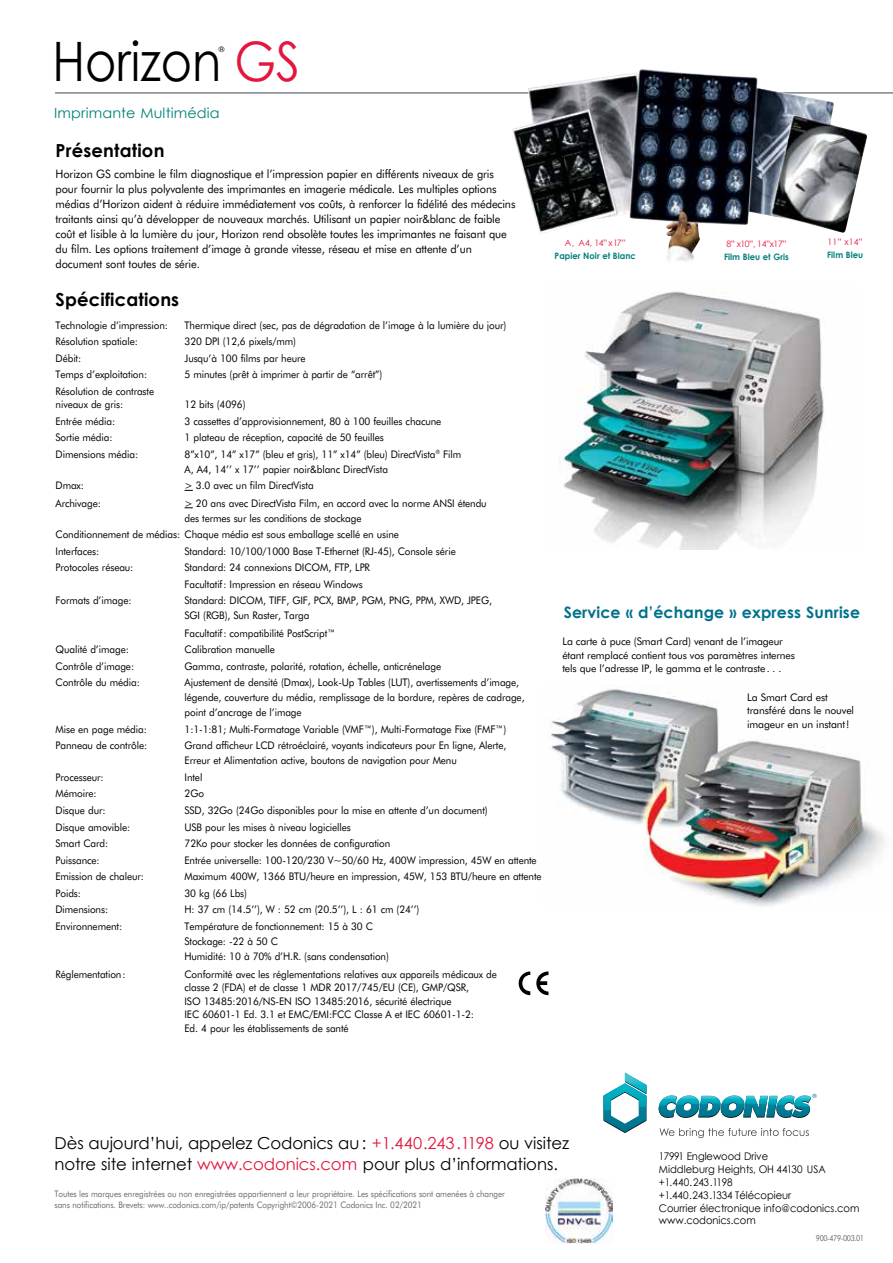
<style>
.page{position:relative;width:893px;height:1263px;background:#fff}
.page>*{position:absolute;margin:0;border:0;box-sizing:border-box;transform-origin:0 0}
.t1{font:54.45px "Century Gothic";color:#000;scale:.88 1}
.t2{font:700 18px "Century Gothic";letter-spacing:.01em;color:#000}
.t3{font:16.5px/21px "Century Gothic";letter-spacing:-.005em;color:#000}
.t4{font:700 15.75px "Century Gothic";letter-spacing:.01em;color:#00718b}
.t5{font:14.1px "Century Gothic";letter-spacing:.01em;color:#008179}
.t6{font:11.7px/15px "Futura BT";letter-spacing:-.01em;color:#000;scale:.95 1}
.t7{font:10.5px/15px "Futura BT";letter-spacing:-.01em;color:#000;scale:.95 1}
.t8{font:10.5px/13.5px "Futura BT";letter-spacing:-.01em;color:#000}
.t9{font:10.5px/12.9px "Century Gothic";letter-spacing:-.005em;color:#000;scale:.95 1}
.t10{font:10.5px "Futura BT";letter-spacing:-.01em;color:#000;scale:.94 1}
.t11{font:9px/10.5px "Futura BT";letter-spacing:-.01em;color:#696b73;scale:.9 1}
.t12{font:700 8.85px "Century Gothic";letter-spacing:.005em;color:#00817a;scale:.95 1}
.t13{font:8.85px "Century Gothic";letter-spacing:-.05em;color:#e3173e}
.t14{font:8.25px "Futura BT";letter-spacing:-.05em;color:#616a6f;scale:.85 1}
.t15{font:7.5px "Century Gothic";color:#000}
.t16{font:5.7px "Century Gothic";color:#00718b}
.s1{color:#e3173e}
</style>
<div class="page">
<img style="left:559px;top:291px;width:265px;height:258px">
<hr style="left:55px;top:92px;width:838px;height:2px;background:#81838a">
<img style="left:512px;top:69px;width:355px;height:192px">
<img style="left:549px;top:689px;width:336px;height:219px">
<svg style="left:519px;top:971px;width:29px;height:24px"></svg>
<svg style="left:603px;top:1072px;width:43px;height:61px"></svg>
<svg style="left:659px;top:1095px;width:152px;height:23px"></svg>
<svg style="left:660px;top:1128px;width:149px;height:10px"></svg>
<img style="left:546px;top:1179px;width:66px;height:65px">
<h1 class="t1" style="left:52px;top:23px;width:283px">Horizon <span class="s1">GS</span></h1>
<p class="t15" style="left:219px;top:44px;width:7px">®</p>
<h3 class="t5" style="left:54px;top:103px;width:167px">Imprimante Multimédia</h3>
<h2 class="t2" style="left:56px;top:137px;width:110px">Présentation</h2>
<p class="t6" style="left:56px;top:166px;width:486px">Horizon GS combine le film diagnostique et l’impression papier en différents niveaux de gris pour fournir la plus polyvalente des imprimantes en imagerie médicale. Les multiples options médias d’Horizon aident à réduire immédiatement vos coûts, à renforcer la fidélité des médecins traitants ainsi qu’à développer de nouveaux marchés. Utilisant un papier noir&amp;blanc de faible coût et lisible à la lumière du jour, Horizon rend obsolète toutes les imprimantes ne faisant que du film. Les options traitement d’image à grande vitesse, réseau et mise en attente d’un document sont toutes de série.</p>
<h2 class="t2" style="left:56px;top:285px;width:125px">Spécifications</h2>
<p class="t7" style="left:56px;top:317px;width:120px">Technologie d’impression:</p>
<p class="t7" style="left:185px;top:317px;width:340px">Thermique direct (sec, pas de dégradation de l’image à la lumière du jour)</p>
<p class="t7" style="left:56px;top:334px;width:88px">Résolution spatiale:</p>
<p class="t7" style="left:185px;top:334px;width:119px">320 DPI (12,6 pixels/mm)</p>
<p class="t7" style="left:56px;top:350px;width:29px">Débit:</p>
<p class="t7" style="left:185px;top:350px;width:129px">Jusqu’à 100 films par heure</p>
<p class="t7" style="left:56px;top:367px;width:98px">Temps d’exploitation:</p>
<p class="t7" style="left:185px;top:367px;width:210px">5 minutes (prêt à imprimer à partir de “arrêt”)</p>
<p class="t7" style="left:56px;top:384px;width:105px;line-height:13.5px">Résolution de contraste niveaux de gris:</p>
<p class="t7" style="left:185px;top:397px;width:66px">12 bits (4096)</p>
<p class="t7" style="left:56px;top:413px;width:64px">Entrée média:</p>
<p class="t7" style="left:185px;top:413px;width:272px">3 cassettes d’approvisionnement, 80 à 100 feuilles chacune</p>
<p class="t7" style="left:56px;top:430px;width:62px">Sortie média:</p>
<p class="t7" style="left:185px;top:430px;width:211px">1 plateau de réception, capacité de 50 feuilles</p>
<p class="t7" style="left:56px;top:446px;width:89px">Dimensions média:</p>
<p class="t7" style="left:185px;top:446px;width:293px">8”x10”, 14” x17” (bleu et gris), 11” x14” (bleu) DirectVista<sup>®</sup> Film<br>A, A4, 14’’ x 17’’ papier noir&amp;blanc DirectVista</p>
<p class="t7" style="left:56px;top:478px;width:31px">Dmax:</p>
<p class="t7" style="left:185px;top:478px;width:137px">&gt; 3.0 avec un film DirectVista</p>
<p class="t7" style="left:56px;top:495px;width:49px">Archivage:</p>
<p class="t7" style="left:185px;top:495px;width:320px">&gt; 20 ans avec DirectVista Film, en accord avec la norme ANSI étendu des termes sur les conditions de stockage</p>
<p class="t7" style="left:56px;top:526px;width:363px;line-height:16.5px">Conditionnement de médias: Chaque média est sous emballage scellé en usine<br>Interfaces:</p>
<p class="t7" style="left:185px;top:543px;width:287px">Standard: 10/100/1000 Base T-Ethernet (RJ-45), Console série</p>
<p class="t7" style="left:56px;top:560px;width:84px">Protocoles réseau:</p>
<p class="t7" style="left:185px;top:559px;width:197px;line-height:16.5px">Standard: 24 connexions DICOM, FTP, LPR<br>Facultatif: Impression en réseau Windows</p>
<p class="t7" style="left:56px;top:593px;width:81px">Formats d’image:</p>
<p class="t7" style="left:185px;top:593px;width:325px">Standard: DICOM, TIFF, GIF, PCX, BMP, PGM, PNG, PPM, XWD, JPEG,<br>SGI (RGB), Sun Raster, Targa</p>
<p class="t10" style="left:185px;top:626px;width:162px">Facultatif: compatibilité PostScript™</p>
<p class="t7" style="left:56px;top:642px;width:79px">Qualité d’image:</p>
<p class="t7" style="left:185px;top:642px;width:97px">Calibration manuelle</p>
<p class="t7" style="left:56px;top:658px;width:84px">Contrôle d’image:</p>
<p class="t7" style="left:185px;top:658px;width:272px">Gamma, contraste, polarité, rotation, échelle, anticrénelage</p>
<p class="t7" style="left:56px;top:675px;width:90px">Contrôle du média:</p>
<p class="t7" style="left:185px;top:675px;width:359px">Ajustement de densité (Dmax), Look-Up Tables (LUT), avertissements d’image, légende, couverture du média, remplissage de la bordure, repères de cadrage, point d’ancrage de l’image</p>
<p class="t7" style="left:56px;top:721px;width:98px">Mise en page média:</p>
<p class="t7" style="left:185px;top:721px;width:340px">1:1-1:81; Multi-Formatage Variable (VMF™), Multi-Formatage Fixe (FMF™)</p>
<p class="t7" style="left:56px;top:738px;width:98px">Panneau de contrôle:</p>
<p class="t7" style="left:185px;top:738px;width:340px">Grand afficheur LCD rétroéclairé, voyants indicateurs pour En ligne, Alerte,<br>Erreur et Alimentation active, boutons de navigation pour Menu</p>
<p class="t7" style="left:56px;top:769px;width:52px">Processeur:</p>
<p class="t7" style="left:185px;top:769px;width:20px">Intel</p>
<p class="t7" style="left:56px;top:786px;width:45px">Mémoire:</p>
<p class="t7" style="left:185px;top:786px;width:22px">2Go</p>
<p class="t7" style="left:56px;top:802px;width:54px">Disque dur:</p>
<p class="t7" style="left:185px;top:802px;width:321px">SSD, 32Go (24Go disponibles pour la mise en attente d’un document)</p>
<p class="t7" style="left:56px;top:820px;width:80px">Disque amovible:</p>
<p class="t7" style="left:185px;top:820px;width:176px">USB pour les mises à niveau logicielles</p>
<p class="t7" style="left:56px;top:836px;width:57px">Smart Card:</p>
<p class="t7" style="left:185px;top:836px;width:218px">72Ko pour stocker les données de configuration</p>
<p class="t7" style="left:56px;top:853px;width:48px">Puissance:</p>
<p class="t7" style="left:185px;top:853px;width:372px">Entrée universelle: 100-120/230 V~50/60 Hz, 400W impression, 45W en attente</p>
<p class="t7" style="left:56px;top:869px;width:95px">Emission de chaleur:</p>
<p class="t7" style="left:185px;top:869px;width:377px">Maximum 400W, 1366 BTU/heure en impression, 45W, 153 BTU/heure en attente</p>
<p class="t7" style="left:56px;top:886px;width:28px">Poids:</p>
<p class="t7" style="left:185px;top:886px;width:67px">30 kg (66 Lbs)</p>
<p class="t7" style="left:56px;top:902px;width:57px">Dimensions:</p>
<p class="t7" style="left:185px;top:902px;width:249px">H: 37 cm (14.5’’), W : 52 cm (20.5’’), L : 61 cm (24’’)</p>
<p class="t7" style="left:56px;top:919px;width:72px">Environnement:</p>
<p class="t7" style="left:184px;top:919px;width:217px">Température de fonctionnement: 15 à 30 C<br>Stockage: -22 à 50 C<br>Humidité: 10 à 70% d’H.R. (sans condensation)</p>
<p class="t7" style="left:55px;top:967px;width:75px">Réglementation:</p>
<p class="t7" style="left:184px;top:967px;width:330px;line-height:13.5px">Conformité avec les réglementations relatives aux appareils médicaux de classe 2 (FDA) et de classe 1 MDR 2017/745/EU (CE), GMP/QSR,<br>ISO 13485:2016/NS-EN ISO 13485:2016, sécurité électrique<br>IEC 60601-1 Ed. 3.1 et EMC/EMI:FCC Classe A et IEC 60601-1-2:<br>Ed. 4 pour les établissements de santé</p>
<p class="t13" style="left:565px;top:237px;width:62px">A, A4, 14”x17”</p>
<p class="t12" style="left:555px;top:249px;width:87px">Papier Noir et Blanc</p>
<p class="t13" style="left:726px;top:238px;width:62px">8” x10”, 14”x17”</p>
<p class="t12" style="left:724px;top:250px;width:70px">Film Bleu et Gris</p>
<p class="t13" style="left:828px;top:236px;width:37px">11” x14”</p>
<p class="t12" style="left:827px;top:248px;width:39px">Film Bleu</p>
<h3 class="t4" style="left:564px;top:600px;width:298px">Service « d’échange » express Sunrise</h3>
<p class="t8" style="left:562px;top:635px;width:234px">La carte à puce (Smart Card) venant de l’imageur étant remplacé contient tous vos paramètres internes tels que l’adresse IP, le gamma et le contraste . . .</p>
<p class="t8" style="left:747px;top:690px;width:109px">La Smart Card est transféré dans le nouvel imageur en un instant!</p>
<p class="t16" style="left:812px;top:1092px;width:6px">®</p>
<h3 class="t3" style="left:55px;top:1133px;width:516px">Dès aujourd’hui, appelez Codonics au: <span class="s1">+1.440.243.1198</span> ou visitez notre site internet <span class="s1">www.codonics.com</span> pour plus d’informations.</h3>
<p class="t11" style="left:55px;top:1189px;width:502px">Toutes les marques enregistrées ou non enregistrées appartiennent a leur propriétaire. Les spécifications sont amenées à changer sans notifications. Brevets: www..codonics.com/ip/patents Copyright©2006-2021 Codonics Inc. 02/2021</p>
<p class="t9" style="left:659px;top:1150px;width:212px">17991 Englewood Drive<br>Middleburg Heights, OH 44130 USA +1.440.243.1198<br>+1.440.243.1334 Télécopieur<br>Courrier électronique info@codonics.com</p>
<p class="t9" style="left:659px;top:1214px;width:103px">www.codonics.com</p>
<p class="t14" style="left:816px;top:1233px;width:58px">900-479-003.01</p>
</div>
